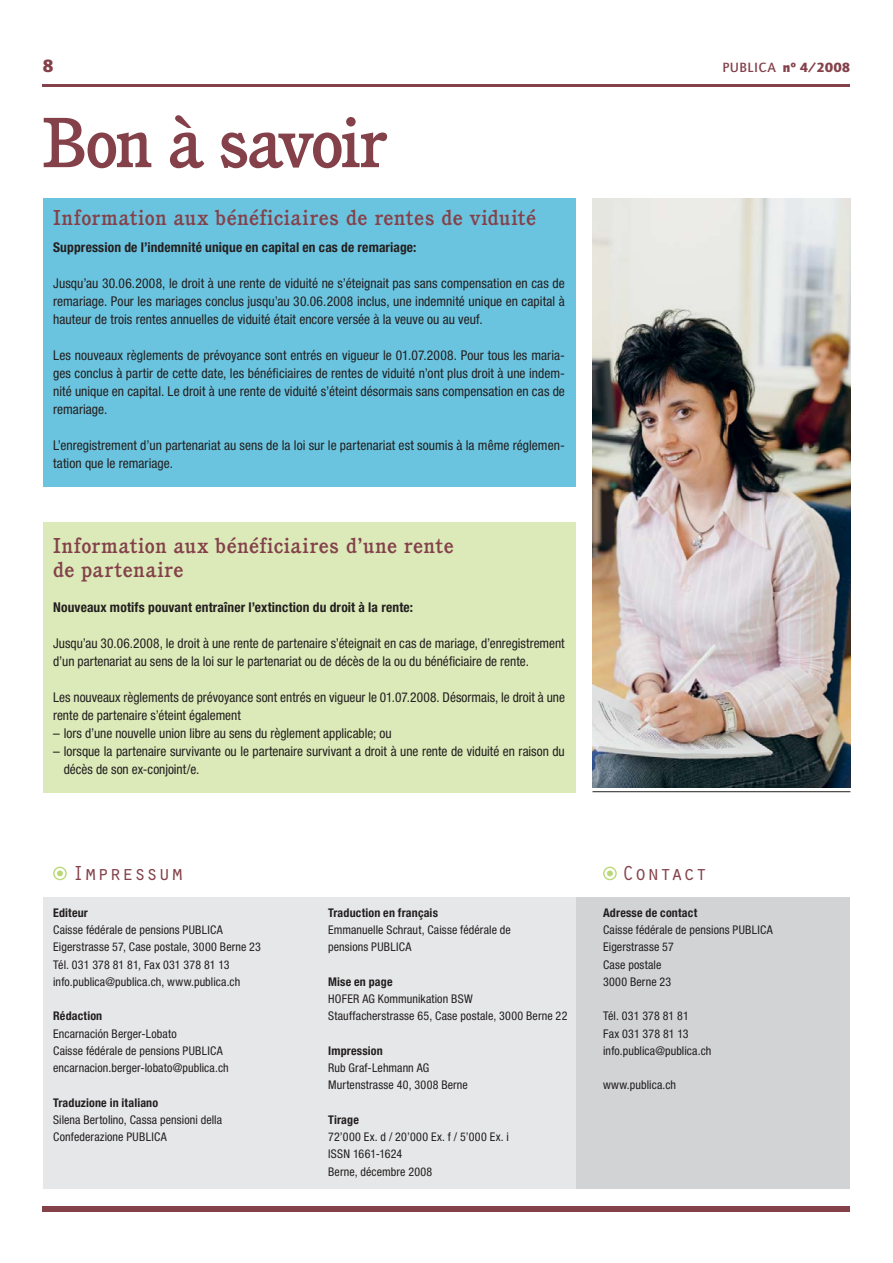
<style>
.page{position:relative;width:893px;height:1263px;background:#fff}
.page>*{position:absolute;margin:0;border:0;box-sizing:border-box;transform-origin:0 0}
.t1{font:500 69px "Cushing LT";letter-spacing:-.03em;color:#84414a}
.t2{font:500 21px/24px "Cushing LT";letter-spacing:.035em;color:#84414a}
.t3{font:21px "Orator Std";letter-spacing:-.015em;color:#84414a}
.t4{font:900 18px "AT Quay Sans";color:#84414a}
.t5{font:condensed 13.5px/18px "Helvetica Neue LT";color:#231f20}
.t6{font:700 condensed 13.5px "Helvetica Neue LT";letter-spacing:.01em;color:#231f20}
.t7{font:900 13.5px "AT Quay Sans";letter-spacing:.005em;color:#84414a}
.t8{font:condensed 12px/17.2px "Helvetica Neue LT";letter-spacing:.01em;color:#231f20}
.t9{font:700 condensed 12px "Helvetica Neue LT";letter-spacing:.015em;color:#231f20}
.s1{font-weight:500}
</style>
<div class="page">
<hr style="left:43px;top:84px;width:807px;height:2px;background:#84414a">
<div style="left:43px;top:1206px;width:807px;height:5px;background:#84414a"></div>
<div style="left:575px;top:897px;width:275px;height:291px;background:#d1d3d4"></div>
<div style="left:53px;top:867px;width:14px;height:13px;border:1px solid #bad875;border-radius:50%"></div>
<div style="left:57px;top:870px;width:6px;height:7px;background:#bad875;border-radius:50%"></div>
<div style="left:56px;top:870px;width:8px;height:7px;border:1px solid #fff;border-radius:50%"></div>
<div style="left:603px;top:867px;width:14px;height:13px;border:1px solid #bad875;border-radius:50%"></div>
<div style="left:606px;top:870px;width:7px;height:7px;background:#bad875;border-radius:50%"></div>
<div style="left:606px;top:870px;width:8px;height:7px;border:1px solid #fff;border-radius:50%"></div>
<div style="left:43px;top:897px;width:532px;height:291px;background:#e6e7e8"></div>
<div style="left:43px;top:198px;width:532px;height:288px;background:#6bc4df"></div>
<div style="left:43px;top:522px;width:532px;height:270px;background:#dbeab8"></div>
<img style="left:592px;top:198px;width:258px;height:590px">
<hr style="left:592px;top:791px;width:258px;height:1px;background:#231f20">
<h3 class="t4" style="left:43px;top:59px;width:13px">8</h3>
<p class="t7" style="left:722px;top:62px;width:130px"><span class="s1">PUBLICA</span> nº 4/2008</p>
<h1 class="t1" style="left:43px;top:118px;width:345px">Bon à savoir</h1>
<h2 class="t2" style="left:53px;top:208px;width:485px">Information aux bénéficiaires de rentes de viduité</h2>
<p class="t6" style="left:53px;top:242px;width:365px">Suppression de l’indemnité unique en capital en cas de remariage:</p>
<p class="t5" style="left:53px;top:276px;width:513px;text-align:justify">Jusqu’au 30.06.2008, le droit à une rente de viduité ne s’éteignait pas sans compensation en cas de remariage. Pour les mariages conclus jusqu’au 30.06.2008 inclus, une indemnité unique en capital à hauteur de trois rentes annuelles de viduité était encore versée à la veuve ou au veuf.</p>
<p class="t5" style="left:53px;top:348px;width:513px;text-align:justify">Les nouveaux règlements de prévoyance sont entrés en vigueur le 01.07.2008. Pour tous les maria&shy;ges conclus à partir de cette date, les bénéficiaires de rentes de viduité n’ont plus droit à une indem&shy;nité unique en capital. Le droit à une rente de viduité s’éteint désormais sans compensation en cas de remariage.</p>
<p class="t5" style="left:53px;top:438px;width:513px">L’enregistrement d’un partenariat au sens de la loi sur le partenariat est soumis à la même réglemen&shy;tation que le remariage.</p>
<h2 class="t2" style="left:53px;top:536px;width:402px">Information aux bénéficiaires d’une rente de partenaire</h2>
<p class="t6" style="left:53px;top:602px;width:361px">Nouveaux motifs pouvant entraîner l’extinction du droit à la rente:</p>
<p class="t5" style="left:53px;top:636px;width:513px">Jusqu’au 30.06.2008, le droit à une rente de partenaire s’éteignait en cas de mariage, d’enregistrement d’un partenariat au sens de la loi sur le partenariat ou de décès de la ou du bénéficiaire de rente.</p>
<p class="t5" style="left:53px;top:690px;width:513px">Les nouveaux règlements de prévoyance sont entrés en vigueur le 01.07.2008. Désormais, le droit à une rente de partenaire s’éteint également</p>
<p class="t5" style="left:53px;top:726px;width:340px">– lors d’une nouvelle union libre au sens du règlement applicable; ou</p>
<p class="t5" style="left:64px;top:744px;width:503px;text-indent:-11px">– lorsque la partenaire survivante ou le partenaire survivant a droit à une rente de viduité en raison du décès de son ex-conjoint/e.</p>
<h2 class="t3" style="left:72px;top:861px;width:113px">Impressum</h2>
<h2 class="t3" style="left:622px;top:861px;width:87px">Contact</h2>
<p class="t9" style="left:53px;top:908px;width:36px">Editeur</p>
<p class="t8" style="left:53px;top:923px;width:209px">Caisse fédérale de pensions PUBLICA Eigerstrasse 57, Case postale, 3000 Berne 23<br>Tél. 031 378 81 81, Fax 031 378 81 13 info.publica@publica.ch, www.publica.ch</p>
<p class="t9" style="left:53px;top:1012px;width:51px">Rédaction</p>
<p class="t8" style="left:53px;top:1026px;width:177px">Encarnación Berger-Lobato<br>Caisse fédérale de pensions PUBLICA encarnacion.berger-lobato@publica.ch</p>
<p class="t9" style="left:53px;top:1098px;width:107px">Traduzione in italiano</p>
<p class="t8" style="left:53px;top:1112px;width:170px">Silena Bertolino, Cassa pensioni della<br>Confederazione PUBLICA</p>
<p class="t9" style="left:328px;top:908px;width:111px">Traduction en français</p>
<p class="t8" style="left:328px;top:922px;width:184px">Emmanuelle Schraut, Caisse fédérale de pensions PUBLICA</p>
<p class="t9" style="left:328px;top:977px;width:66px">Mise en page</p>
<p class="t8" style="left:328px;top:991px;width:241px">HOFER AG Kommunikation BSW<br>Stauffacherstrasse 65, Case postale, 3000 Berne 22</p>
<p class="t9" style="left:328px;top:1046px;width:56px">Impression</p>
<p class="t8" style="left:328px;top:1060px;width:141px">Rub Graf-Lehmann AG<br>Murtenstrasse 40, 3008 Berne</p>
<p class="t9" style="left:328px;top:1115px;width:32px">Tirage</p>
<p class="t8" style="left:328px;top:1129px;width:182px">72’000 Ex. d / 20’000 Ex. f / 5’000 Ex. i<br>ISSN 1661-1624<br>Berne, décembre 2008</p>
<p class="t9" style="left:603px;top:908px;width:96px">Adresse de contact</p>
<p class="t8" style="left:603px;top:923px;width:171px">Caisse fédérale de pensions PUBLICA<br>Eigerstrasse 57<br>Case postale<br>3000 Berne 23</p>
<p class="t8" style="left:603px;top:1009px;width:110px">Tél. 031 378 81 81<br>Fax 031 378 81 13 info.publica@publica.ch</p>
<p class="t8" style="left:603px;top:1078px;width:75px">www.publica.ch</p>
</div>
